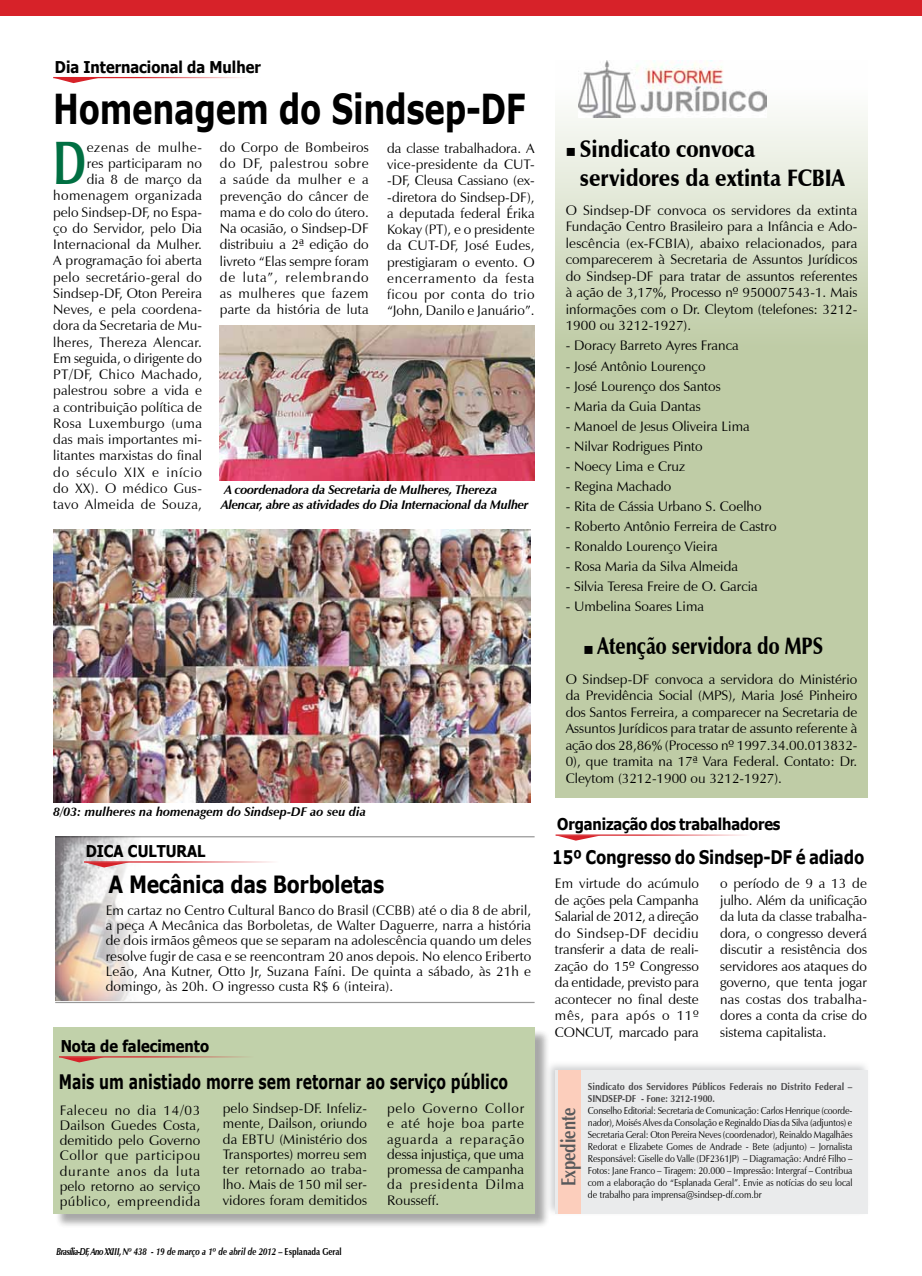
<style>
.page{position:relative;width:922px;height:1276px;background:#fff}
.page>*{position:absolute;margin:0;border:0;box-sizing:border-box;transform-origin:0 0}
.t1{font:700 61.38px "Zapf Humanist 601 BT";color:#006f42;scale:.7 1}
.t2{font:700 41.25px "Verdana";letter-spacing:-.01em;color:#000;scale:.75 1}
.t3{font:900 23.75px/28.5px "Zapf Humanist 601 BT";color:#000;scale:.9 1}
.t4{font:900 23.75px "Zapf Humanist 601 BT";color:#000;scale:.8 1}
.t5{font:700 23.75px "Verdana";letter-spacing:-.02em;color:#000;scale:.8 1}
.t6{font:700 20.38px "Zapf Humanist 601 BT";color:#58595b;scale:.8 1}
.t7{font:700 20px "Verdana";color:#000;scale:.7 1}
.t8{font:700 18.75px "Verdana";letter-spacing:-.015em;color:#000;scale:.8 1}
.t9{font:700 16.25px "Tahoma";color:#000;scale:.9 1}
.t10{font:13.75px/16.2px "Zapf Humanist 601 BT";letter-spacing:.01em;color:#000;text-align:justify}
.t11{font:italic 700 12.5px/15px "Zapf Humanist 601 BT";letter-spacing:-.02em;color:#000}
.t12{font:italic 700 12.5px "Zapf Humanist 601 BT";color:#000}
.t13{font:10px/12px "Zapf Humanist 601 BT";color:#000;text-align:justify;scale:.89 1}
.t14{font:700 10px/12px "Zapf Humanist 601 BT";letter-spacing:.01em;color:#464547;scale:.89 1}
.t15{font:italic 700 10px "Zapf Humanist 601 BT";color:#000;scale:.8 1}
.s1{font-style:normal}
</style>
<div class="page">
<svg style="left:555px;top:94px;width:312px;height:703px;background:#c9d3b3"></svg>
<div style="left:0;top:0;width:921px;height:16px;background:#d72229"></div>
<img style="left:578px;top:60px;width:188px;height:57px">
<div style="left:544px;top:1060px;width:326px;height:156px;background:#c0c2c4;opacity:.75"></div>
<div style="left:555px;top:1070px;width:312px;height:143px;background:#eaebec"></div>
<div style="left:557px;top:1070px;width:23px;height:143px;background:#fccebc"></div>
<div style="left:55px;top:1028px;width:495px;height:201px;background:#000;opacity:.75"></div>
<div style="left:53px;top:1026px;width:481px;height:187px;background:#c1d1aa"></div>
<hr style="left:59px;top:1056px;width:208px;height:1px;background:#d72229">
<svg style="left:60px;top:1057px;width:44px;height:5px"></svg>
<img style="left:55px;top:837px;width:93px;height:163px">
<hr style="left:84px;top:861px;width:208px;height:1px;background:#d72229">
<svg style="left:85px;top:862px;width:44px;height:5px"></svg>
<hr style="left:53px;top:77px;width:208px;height:1px;background:#d72229">
<svg style="left:54px;top:78px;width:44px;height:5px"></svg>
<img style="left:53px;top:529px;width:478px;height:273px">
<img style="left:220px;top:326px;width:314px;height:154px">
<hr style="left:55px;top:836px;width:479px;height:1px;background:#000">
<hr style="left:55px;top:1002px;width:479px;height:1px;background:#000">
<hr style="left:555px;top:834px;width:208px;height:1px;background:#d72229">
<svg style="left:556px;top:835px;width:44px;height:5px"></svg>
<p class="t9" style="left:55px;top:55px;width:230px">Dia Internacional da Mulher</p>
<h2 class="t2" style="left:53px;top:83px;width:632px">Homenagem do Sindsep-DF</h2>
<p class="t10" style="left:53px;top:139px;width:150px;text-align:right">ezenas de mulhe-<br>res participaram no<br>dia 8 de março da homenagem organizada pelo Sindsep-DF, no Espa&shy;ço do Servidor, pelo Dia<br>Internacional da Mulher.<br>A programação foi aberta pelo secretário-geral do<br>Sindsep-DF, Oton Pereira<br>Neves, e pela coordena&shy;dora da Secretaria de Mu&shy;lheres, Thereza Alencar.<br>Em seguida, o dirigente do<br>PT/DF, Chico Machado, palestrou sobre a vida e a contribuição política de<br>Rosa Luxemburgo (uma das mais importantes mi&shy;litantes marxistas do final do século XIX e início do XX). O médico Gus&shy;tavo Almeida de Souza,</p>
<h1 class="t1" style="left:53px;top:125px;width:49px">D</h1>
<p class="t10" style="left:220px;top:139px;width:150px">do Corpo de Bombeiros do DF, palestrou sobre a saúde da mulher e a prevenção do câncer de mama e do colo do útero.<br>Na ocasião, o Sindsep-DF distribuiu a 2ª edição do livreto “Elas sempre foram de luta”, relembrando as mulheres que fazem parte da história de luta</p>
<p class="t10" style="left:387px;top:140px;width:149px">da classe trabalhadora. A vice-presidente da CUT--DF, Cleusa Cassiano (ex--diretora do Sindsep-DF), a deputada federal Érika Kokay (PT), e o presidente da CUT-DF, José Eudes, prestigiaram o evento. O encerramento da festa ficou por conta do trio “John, Danilo e Januário”.</p>
<p class="t11" style="left:221px;top:482px;width:309px">A coordenadora da Secretaria de Mulheres, Thereza<br>Alencar, abre as atividades do Dia Internacional da Mulher</p>
<p class="t12" style="left:53px;top:804px;width:314px">8/03: mulheres na homenagem do Sindsep-DF ao seu dia</p>
<p class="t9" style="left:86px;top:840px;width:135px">DICA CULTURAL</p>
<h3 class="t5" style="left:109px;top:869px;width:346px">A Mecânica das Borboletas</h3>
<p class="t10" style="left:106px;top:902px;width:427px;line-height:15.2px">Em cartaz no Centro Cultural Banco do Brasil (CCBB) até o dia 8 de abril, a peça A Mecânica das Borboletas, de Walter Daguerre, narra a história de dois irmãos gêmeos que se separam na adolescência quando um deles resolve fugir de casa e se reencontram 20 anos depois. No elenco Eriberto Leão, Ana Kutner, Otto Jr, Suzana Faíni. De quinta a sábado, às 21h e domingo, às 20h. O ingresso custa R$ 6 (inteira).</p>
<p class="t9" style="left:61px;top:1034px;width:166px">Nota de falecimento</p>
<h3 class="t7" style="left:59px;top:1069px;width:643px">Mais um anistiado morre sem retornar ao serviço público</h3>
<p class="t10" style="left:60px;top:1102px;width:142px;line-height:15.2px">Faleceu no dia 14/03<br>Dailson Guedes Costa, demitido pelo Governo Collor que participou durante anos da luta pelo retorno ao serviço público, empreendida</p>
<p class="t10" style="left:223px;top:1100px;width:146px;line-height:15.2px">pelo Sindsep-DF. Infeliz&shy;mente, Dailson, oriundo da EBTU (Ministério dos Transportes) morreu sem ter retornado ao traba&shy;lho. Mais de 150 mil ser&shy;vidores foram demitidos</p>
<p class="t10" style="left:387px;top:1100px;width:139px;line-height:15.2px">pelo Governo Collor e até hoje boa parte aguarda a reparação dessa injustiça, que uma promessa de campanha da presidenta Dilma Rousseff.</p>
<p class="t15" style="left:56px;top:1245px;width:358px">Brasília-DF, Ano XXIII, Nº 438 - 19 de março a 1º de abril de 2012 <span class="s1">– Esplanada Geral</span></p>
<h3 class="t3" style="left:580px;top:135px;width:295px;text-indent:-14px">■ Sindicato convoca servidores da extinta FCBIA</h3>
<p class="t10" style="left:565px;top:202px;width:293px">O Sindsep-DF convoca os servidores da extinta Fundação Centro Brasileiro para a Infância e Ado&shy;lescência (ex-FCBIA), abaixo relacionados, para comparecerem à Secretaria de Assuntos Jurídicos do Sindsep-DF para tratar de assuntos referentes à ação de 3,17%, Processo nº 950007543-1. Mais informações com o Dr. Cleytom (telefones: 3212- 1900 ou 3212-1927).</p>
<p class="t10" style="left:565px;top:338px;width:174px">- Doracy Barreto Ayres Franca</p>
<p class="t10" style="left:565px;top:358px;width:141px">- José Antônio Lourenço</p>
<p class="t10" style="left:565px;top:378px;width:156px">- José Lourenço dos Santos</p>
<p class="t10" style="left:565px;top:398px;width:136px">- Maria da Guia Dantas</p>
<p class="t10" style="left:565px;top:418px;width:185px">- Manoel de Jesus Oliveira Lima</p>
<p class="t10" style="left:565px;top:438px;width:138px">- Nilvar Rodrigues Pinto</p>
<p class="t10" style="left:565px;top:458px;width:121px">- Noecy Lima e Cruz</p>
<p class="t10" style="left:565px;top:478px;width:107px">- Regina Machado</p>
<p class="t10" style="left:565px;top:498px;width:197px">- Rita de Cássia Urbano S. Coelho</p>
<p class="t10" style="left:565px;top:518px;width:212px">- Roberto Antônio Ferreira de Castro</p>
<p class="t10" style="left:565px;top:538px;width:153px">- Ronaldo Lourenço Vieira</p>
<p class="t10" style="left:565px;top:558px;width:174px">- Rosa Maria da Silva Almeida</p>
<p class="t10" style="left:565px;top:578px;width:193px">- Silvia Teresa Freire de O. Garcia</p>
<p class="t10" style="left:565px;top:598px;width:140px">- Umbelina Soares Lima</p>
<h3 class="t4" style="left:583px;top:631px;width:301px">■ Atenção servidora do MPS</h3>
<p class="t10" style="left:565px;top:670px;width:293px">O Sindsep-DF convoca a servidora do Ministério da Previdência Social (MPS), Maria José Pinheiro dos Santos Ferreira, a comparecer na Secretaria de Assuntos Jurídicos para tratar de assunto referente à ação dos 28,86% (Processo nº 1997.34.00.013832- 0), que tramita na 17ª Vara Federal. Contato: Dr.<br>Cleytom (3212-1900 ou 3212-1927).</p>
<p class="t9" style="left:557px;top:813px;width:249px">Organização dos trabalhadores</p>
<h3 class="t8" style="left:552px;top:845px;width:391px">15º Congresso do Sindsep-DF é adiado</h3>
<p class="t10" style="left:720px;top:875px;width:148px">o período de 9 a 13 de julho. Além da unificação da luta da classe trabalha&shy;dora, o congresso deverá discutir a resistência dos servidores aos ataques do governo, que tenta jogar nas costas dos trabalha&shy;dores a conta da crise do sistema capitalista.</p>
<p class="t10" style="left:555px;top:875px;width:145px">Em virtude do acúmulo de ações pela Campanha Salarial de 2012, a direção do Sindsep-DF decidiu transferir a data de reali&shy;zação do 15º Congresso da entidade, previsto para acontecer no final deste mês, para após o 11º CONCUT, marcado para</p>
<p class="t14" style="left:587px;top:1080px;width:298px">Sindicato dos Servidores Públicos Federais no Distrito Federal –<br>SINDSEP-DF - Fone: 3212-1900.</p>
<p class="t13" style="left:587px;top:1104px;width:299px">Conselho Editorial: Secretaria de Comunicação: Carlos Henrique (coorde&shy;nador), Moisés Alves da Consolação e Reginaldo Dias da Silva (adjuntos) e Secretaria Geral: Oton Pereira Neves (coordenador), Reinaldo Magalhães Redorat e Elizabete Gomes de Andrade - Bete (adjunto) – Jornalista Responsável: Giselle do Valle (DF2361JP) – Diagramação: André Filho – Fotos: Jane Franco – Tiragem: 20.000 – Impressão: Intergraf – Contribua com a elaboração do “Esplanada Geral”. Envie as notícias do seu local de trabalho para imprensa@sindsep-df.com.br</p>
<h3 class="t6" style="left:555px;top:1186px;width:100px;rotate:-90deg">Expediente</h3>
</div>
